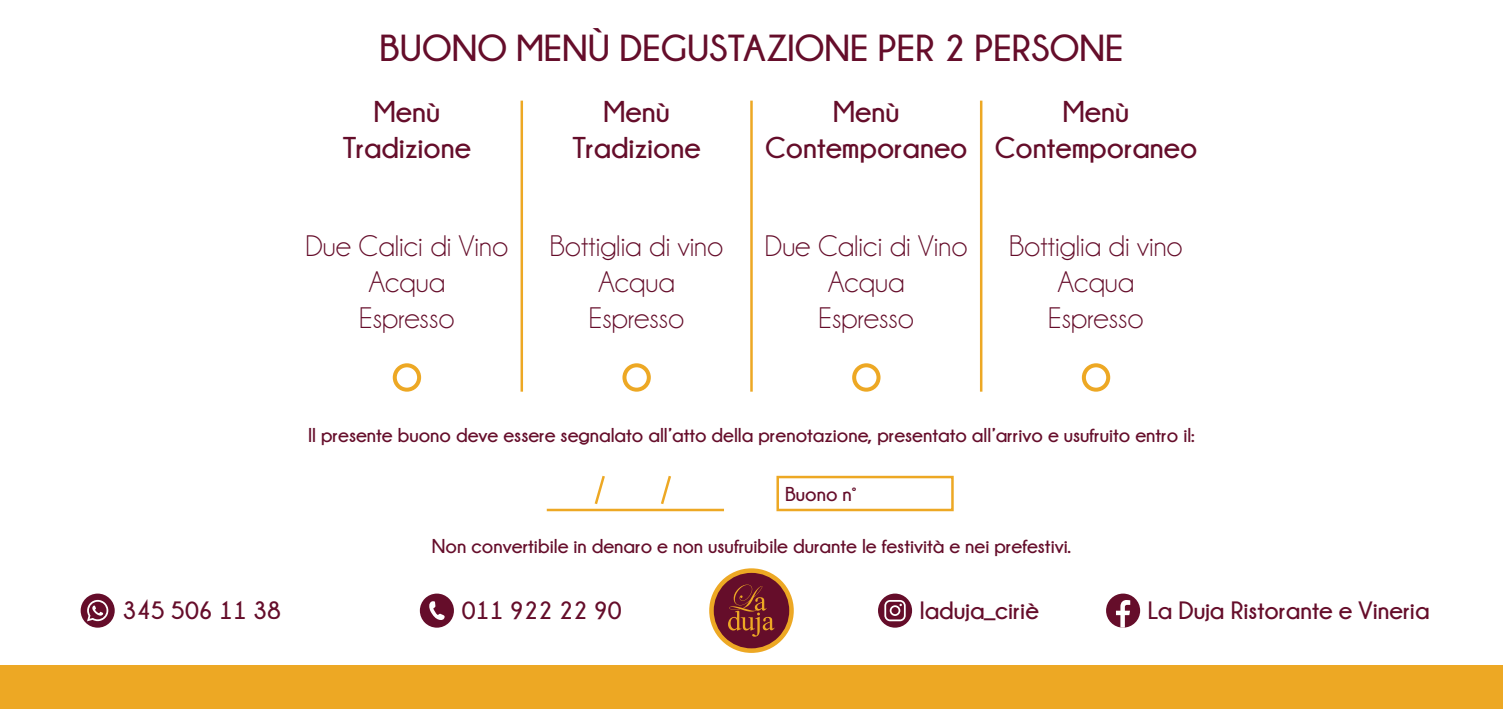
<style>
.page{position:relative;width:1503px;height:709px;background:#fff}
.page>*{position:absolute;margin:0;border:0;box-sizing:border-box;transform-origin:0 0}
.t1{font:700 37.5px "Champagne&Limousines";color:#650d2a}
.t2{font:30px/36px "Champagne&Limousines";color:#650d2a;text-align:center}
.t3{font:700 30px/36px "Champagne&Limousines";color:#650d2a;text-align:center}
.t4{font:700 25px "Champagne&Limousines";color:#650d2a}
.t5{font:700 20px "Champagne&Limousines";color:#650d2a}
</style>
<div class="page">
<div style="left:1106px;top:593px;width:34px;height:34px;background:#650d2a;border-radius:50%"></div>
<svg style="left:1115px;top:600px;width:15px;height:27px"></svg>
<div style="left:878px;top:593px;width:34px;height:34px;background:#650d2a;border-radius:50%"></div>
<svg style="left:884px;top:600px;width:21px;height:21px"></svg>
<div style="left:81px;top:593px;width:34px;height:34px;background:#650d2a;border-radius:50%"></div>
<svg style="left:87px;top:600px;width:21px;height:21px"></svg>
<svg style="left:420px;top:593px;width:34px;height:34px"></svg>
<hr style="left:547px;top:509px;width:177px;height:2px;background:#eda824">
<svg style="left:661px;top:475px;width:10px;height:29px"></svg>
<svg style="left:594px;top:475px;width:11px;height:29px"></svg>
<div style="left:0;top:665px;width:1502px;height:44px;background:#eda824"></div>
<div style="left:776px;top:476px;width:177px;height:35px;border:2px solid #eda824"></div>
<svg style="left:709px;top:568px;width:84px;height:85px"></svg>
<hr style="left:520px;top:101px;width:3px;height:290px;background:#eda824">
<hr style="left:750px;top:101px;width:2px;height:290px;background:#eda824">
<hr style="left:980px;top:101px;width:2px;height:290px;background:#eda824">
<div style="left:393px;top:363px;width:28px;height:28px;border:4px solid #eda824;border-radius:50%"></div>
<div style="left:622px;top:363px;width:29px;height:28px;border:4px solid #eda824;border-radius:50%"></div>
<div style="left:852px;top:363px;width:28px;height:28px;border:4px solid #eda824;border-radius:50%"></div>
<div style="left:1081px;top:363px;width:29px;height:28px;border:4px solid #eda824;border-radius:50%"></div>
<h1 class="t1" style="left:380px;top:27px;width:745px">BUONO MENÙ DEGUSTAZIONE PER 2 PERSONE</h1>
<h2 class="t3" style="left:343px;top:93px;width:130px">Menù<br>Tradizione</h2>
<h2 class="t2" style="left:305px;top:228px;width:204px">Due Calici di Vino<br>Acqua<br>Espresso</h2>
<h2 class="t3" style="left:572px;top:93px;width:130px">Menù<br>Tradizione</h2>
<h2 class="t2" style="left:549px;top:228px;width:175px">Bottiglia di vino<br>Acqua<br>Espresso</h2>
<h2 class="t3" style="left:765px;top:93px;width:204px">Menù<br>Contemporaneo</h2>
<h2 class="t2" style="left:765px;top:228px;width:204px">Due Calici di Vino<br>Acqua<br>Espresso</h2>
<h2 class="t3" style="left:994px;top:93px;width:204px">Menù<br>Contemporaneo</h2>
<h2 class="t2" style="left:1009px;top:228px;width:175px">Bottiglia di vino<br>Acqua<br>Espresso</h2>
<p class="t5" style="left:308px;top:424px;width:888px">Il presente buono deve essere segnalato all’atto della prenotazione, presentato all’arrivo e usufruito entro il:</p>
<p class="t5" style="left:785px;top:482px;width:73px">Buono n°</p>
<p class="t5" style="left:432px;top:535px;width:640px">Non convertibile in denaro e non usufruibile durante le festività e nei prefestivi.</p>
<p class="t4" style="left:122px;top:597px;width:160px">345 506 11 38</p>
<p class="t4" style="left:462px;top:597px;width:161px">011 922 22 90</p>
<p class="t4" style="left:919px;top:597px;width:120px">laduja_ciriè</p>
<p class="t4" style="left:1147px;top:597px;width:283px">La Duja Ristorante e Vineria</p>
</div>
